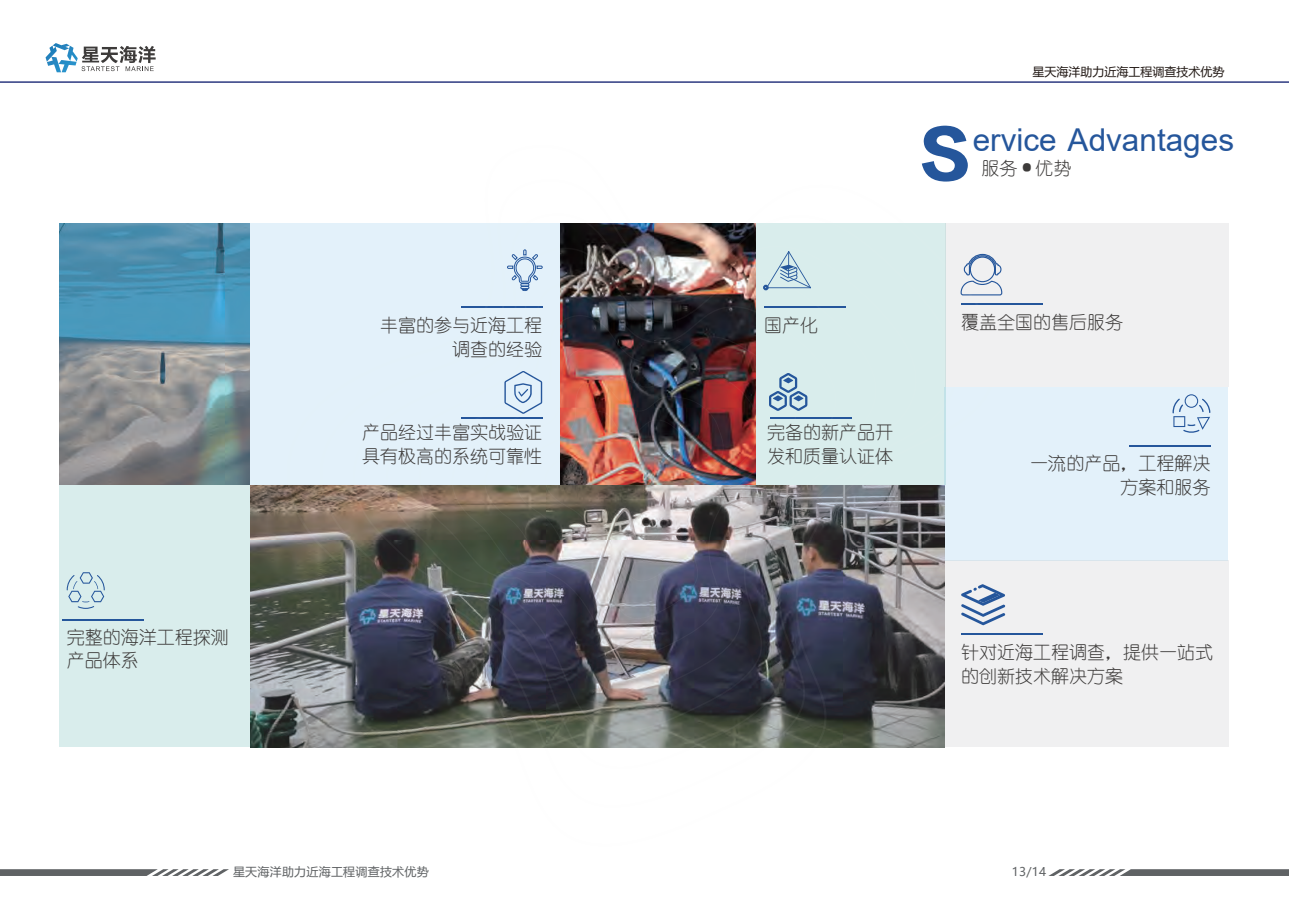
<style>
.page{position:relative;width:1289px;height:919px;background:#fff}
.page>*{position:absolute;margin:0;border:0;box-sizing:border-box;transform-origin:0 0}
.t1{font:63px "FZLTTHK GBK1 0";color:#25569b}
.t2{font:31.5px "Arial";color:#25569b}
.t3{font:18px/23.9px "You Yuan";color:#3d3b3a}
.t4{font:12px "Microsoft Ya Hei";letter-spacing:.02em;color:#5f6264}
.t5{font:12px "Microsoft Ya Hei";color:#211814}
</style>
<div class="page">
<hr style="left:0;top:81px;width:1288px;height:2px;background:#2b3880">
<svg style="left:46px;top:43px;width:110px;height:29px"></svg>
<svg style="left:0;top:869px;width:229px;height:6px"></svg>
<svg style="left:1050px;top:869px;width:238px;height:6px"></svg>
<div style="left:250px;top:223px;width:310px;height:262px;background:#e3f1fa"></div>
<div style="left:944px;top:387px;width:283px;height:174px;background:#e3f1fa"></div>
<div style="left:945px;top:560px;width:284px;height:187px;background:#f0f0f1"></div>
<div style="left:945px;top:223px;width:284px;height:164px;background:#f0f0f1"></div>
<div style="left:60px;top:485px;width:189px;height:262px;background:#d9edec"></div>
<img style="left:250px;top:485px;width:37px;height:262px">
<img style="left:59px;top:223px;width:190px;height:262px">
<svg style="left:67px;top:572px;width:38px;height:37px"></svg>
<hr style="left:63px;top:619px;width:81px;height:1px;background:#25569b">
<hr style="left:961px;top:633px;width:81px;height:1px;background:#25569b">
<hr style="left:961px;top:303px;width:81px;height:1px;background:#25569b">
<hr style="left:1129px;top:445px;width:81px;height:1px;background:#25569b">
<svg style="left:997px;top:590px;width:8px;height:29px"></svg>
<svg style="left:1172px;top:394px;width:38px;height:39px"></svg>
<svg style="left:997px;top:263px;width:5px;height:33px"></svg>
<svg style="left:287px;top:253px;width:710px;height:495px"></svg>
<svg style="left:321px;top:223px;width:636px;height:525px"></svg>
<svg style="left:353px;top:223px;width:563px;height:525px"></svg>
<img style="left:386px;top:247px;width:490px;height:485px">
<img style="left:419px;top:281px;width:417px;height:413px">
<svg style="left:452px;top:315px;width:344px;height:342px"></svg>
<img style="left:484px;top:348px;width:273px;height:271px">
<img style="left:504px;top:371px;width:219px;height:210px">
<p class="t5" style="left:1032px;top:64px;width:193px">星天海洋助力近海工程调查技术优势</p>
<p class="t3" style="left:67px;top:625px;width:163px">完整的海洋工程探测产品体系</p>
<p class="t3" style="left:380px;top:313px;width:163px;text-align:right">丰富的参与近海工程调查的经验</p>
<p class="t3" style="left:362px;top:420px;width:181px">产品经过丰富实战验证具有极高的系统可靠性</p>
<h1 class="t1" style="left:919px;top:119px;width:52px">S</h1>
<h2 class="t2" style="left:972px;top:118px;width:263px">ervice Advantages</h2>
<p class="t3" style="left:981px;top:156px;width:91px">服务·优势</p>
<p class="t3" style="left:764px;top:313px;width:55px">国产化</p>
<p class="t3" style="left:767px;top:420px;width:127px">完备的新产品开发和质量认证体</p>
<p class="t3" style="left:961px;top:311px;width:163px">覆盖全国的售后服务</p>
<p class="t3" style="left:1030px;top:451px;width:181px;text-align:right">一流的产品，工程解决方案和服务</p>
<p class="t3" style="left:961px;top:640px;width:253px">针对近海工程调查，提供一站式的创新技术解决方案</p>
<p class="t4" style="left:233px;top:863px;width:197px">星天海洋助力近海工程调查技术优势</p>
<p class="t4" style="left:1011px;top:863px;width:36px">13/14</p>
</div>
